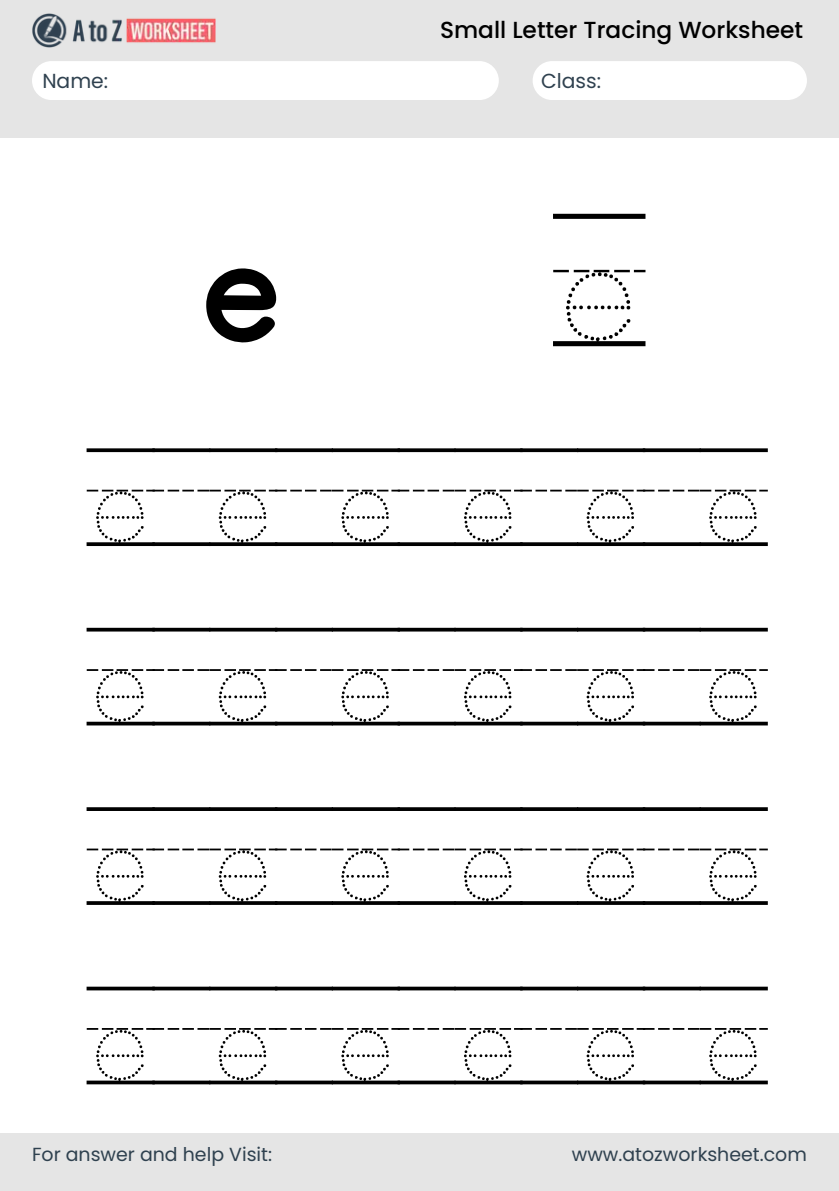
<style>
.page{position:relative;width:839px;height:1191px;background:#fff}
.page>*{position:absolute;margin:0;border:0;box-sizing:border-box;transform-origin:0 0}
.t1{font:208px "KG Primary Penmanship";color:#000}
.t2{font:208px "KG Primary Dots Lined";color:#000}
.t3{font:153.4px/179.4px "KG Primary Dots Lined";color:#000}
.t4{font:500 23.2px "Poppins";color:#000}
.t5{font:20.4px "Poppins";color:#2f414f}
.t6{font:19px "Poppins";color:#2f414f}
</style>
<div class="page">
<div style="left:0;top:0;width:838px;height:138px;background:#e5e5e5"></div>
<div style="left:0;top:1134px;width:838px;height:57px;background:#e5e5e5"></div>
<div style="left:32px;top:61px;width:467px;height:39px;background:#fff;border-radius:19px"></div>
<div style="left:532px;top:61px;width:274px;height:39px;background:#fff;border-radius:19px"></div>
<img style="left:32px;top:13px;width:183px;height:35px">
<p class="t4" style="left:440px;top:14px;width:364px">Small Letter Tracing Worksheet</p>
<p class="t5" style="left:42px;top:67px;width:67px">Name:</p>
<p class="t5" style="left:541px;top:67px;width:61px">Class:</p>
<h1 class="t1" style="left:201px;top:179px;width:82px">e</h1>
<h1 class="t2" style="left:553px;top:182px;width:91px">E</h1>
<h2 class="t3" style="left:87px;top:413px;width:680px">E E E E E E<br>E E E E E E</h2>
<h2 class="t3" style="left:87px;top:771px;width:680px">E E E E E E<br>E E E E E E</h2>
<p class="t6" style="left:32px;top:1141px;width:242px">For answer and help Visit:</p>
<p class="t6" style="left:572px;top:1141px;width:236px">www.atozworksheet.com</p>
</div>
